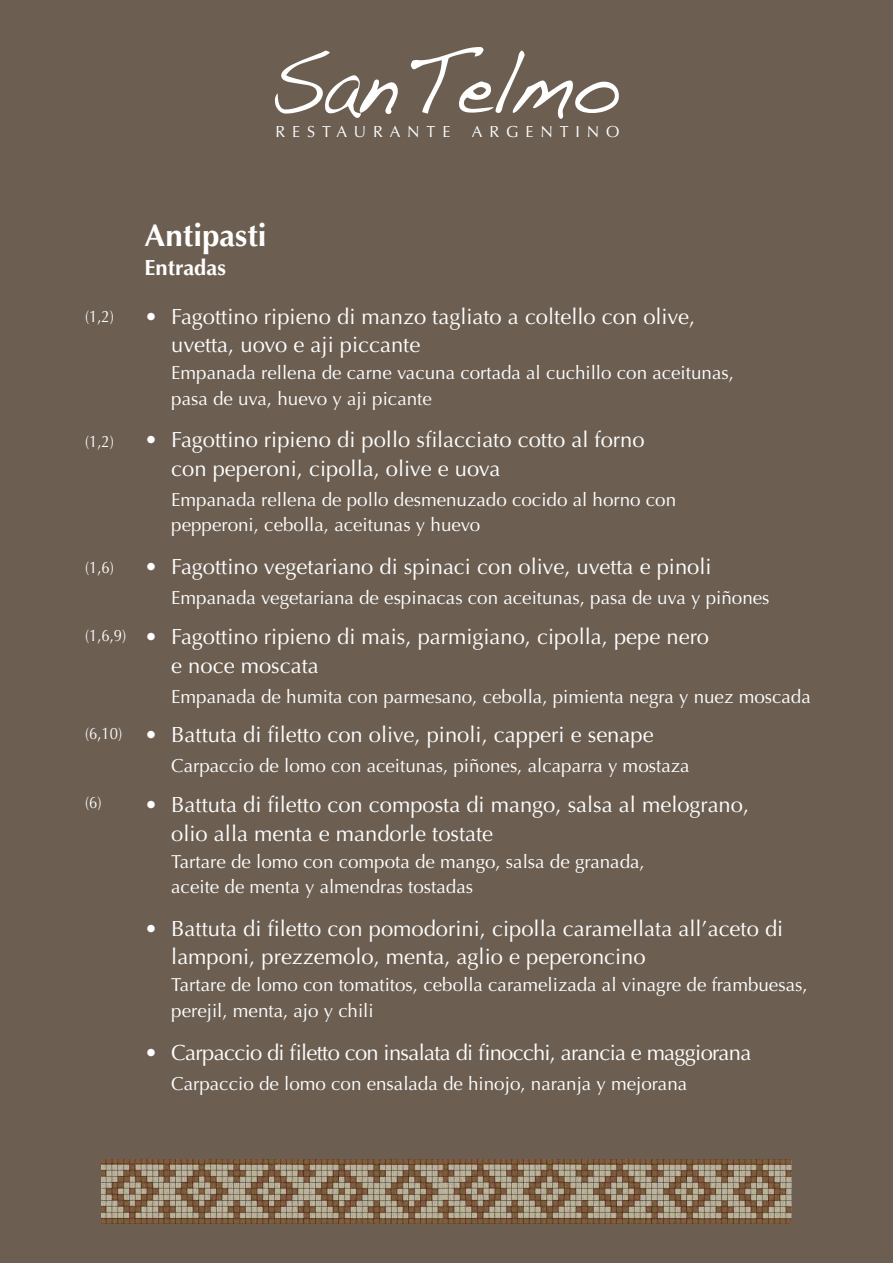
<style>
.page{position:relative;width:893px;height:1263px;background:#6c5f52}
.page>*{position:absolute;margin:0;border:0;box-sizing:border-box;transform-origin:0 0}
.t1{font:700 31.35px "Optima";color:#fff}
.t2{font:21.9px/28.5px "Optima";color:#fff}
.t3{font:21.9px "Optima";letter-spacing:-.03em;color:#fff}
.t4{font:700 21.9px "Optima";color:#fff}
.t5{font:18.75px/25.5px "Optima";color:#fff}
.t6{font:16.5px "Optima";color:#fff;scale:.9 1}
.t7{font:16.05px "Optima";letter-spacing:.43em;color:#fff}
</style>
<div class="page">
<svg style="left:275px;top:50px;width:123px;height:68px"></svg>
<svg style="left:411px;top:47px;width:208px;height:72px"></svg>
<img style="left:102px;top:1159px;width:689px;height:64px">
<p class="t7" style="left:276px;top:123px;width:176px">RESTAURANTE</p>
<p class="t7" style="left:472px;top:123px;width:149px">ARGENTINO</p>
<p class="t6" style="left:85px;top:307px;width:34px">(1,2)</p>
<p class="t6" style="left:85px;top:432px;width:34px">(1,2)</p>
<p class="t6" style="left:85px;top:558px;width:34px">(1,6)</p>
<p class="t6" style="left:85px;top:626px;width:47px">(1,6,9)</p>
<p class="t6" style="left:85px;top:724px;width:43px">(6,10)</p>
<p class="t6" style="left:85px;top:793px;width:20px">(6)</p>
<h1 class="t1" style="left:145px;top:218px;width:123px">Antipasti</h1>
<p class="t4" style="left:145px;top:254px;width:83px">Entradas</p>
<p class="t2" style="left:171px;top:302px;width:525px;text-indent:-27px">• Fagottino ripieno di manzo tagliato a coltello con olive, uvetta, uovo e aji piccante</p>
<p class="t5" style="left:171px;top:360px;width:564px">Empanada rellena de carne vacuna cortada al cuchillo con aceitunas, pasa de uva, huevo y aji picante</p>
<p class="t2" style="left:171px;top:426px;width:475px;text-indent:-27px">• Fagottino ripieno di pollo sfilacciato cotto al forno con peperoni, cipolla, olive e uova</p>
<p class="t5" style="left:171px;top:487px;width:506px">Empanada rellena de pollo desmenuzado cocido al horno con pepperoni, cebolla, aceitunas y huevo</p>
<p class="t2" style="left:145px;top:553px;width:569px">• Fagottino vegetariano di spinaci con olive, uvetta e pinoli</p>
<p class="t5" style="left:171px;top:585px;width:600px">Empanada vegetariana de espinacas con aceitunas, pasa de uva y piñones</p>
<p class="t2" style="left:171px;top:623px;width:539px;text-indent:-27px">• Fagottino ripieno di mais, parmigiano, cipolla, pepe nero e noce moscata</p>
<p class="t5" style="left:171px;top:684px;width:641px">Empanada de humita con parmesano, cebolla, pimienta negra y nuez moscada</p>
<p class="t2" style="left:145px;top:721px;width:511px">• Battuta di filetto con olive, pinoli, capperi e senape</p>
<p class="t5" style="left:171px;top:753px;width:520px">Carpaccio de lomo con aceitunas, piñones, alcaparra y mostaza</p>
<p class="t2" style="left:171px;top:791px;width:579px;text-indent:-27px">• Battuta di filetto con composta di mango, salsa al melograno, olio alla menta e mandorle tostate</p>
<p class="t5" style="left:171px;top:849px;width:475px">Tartare de lomo con compota de mango, salsa de granada, aceite de menta y almendras tostadas</p>
<p class="t2" style="left:171px;top:914px;width:614px;text-indent:-27px">• Battuta di filetto con pomodorini, cipolla caramellata all’aceto di lamponi, prezzemolo, menta, aglio e peperoncino</p>
<p class="t5" style="left:171px;top:972px;width:638px">Tartare de lomo con tomatitos, cebolla caramelizada al vinagre de frambuesas, perejil, menta, ajo y chili</p>
<p class="t3" style="left:145px;top:1039px;width:608px">• Carpaccio di filetto con insalata di finocchi, arancia e maggiorana</p>
<p class="t5" style="left:171px;top:1071px;width:517px">Carpaccio de lomo con ensalada de hinojo, naranja y mejorana</p>
</div>
